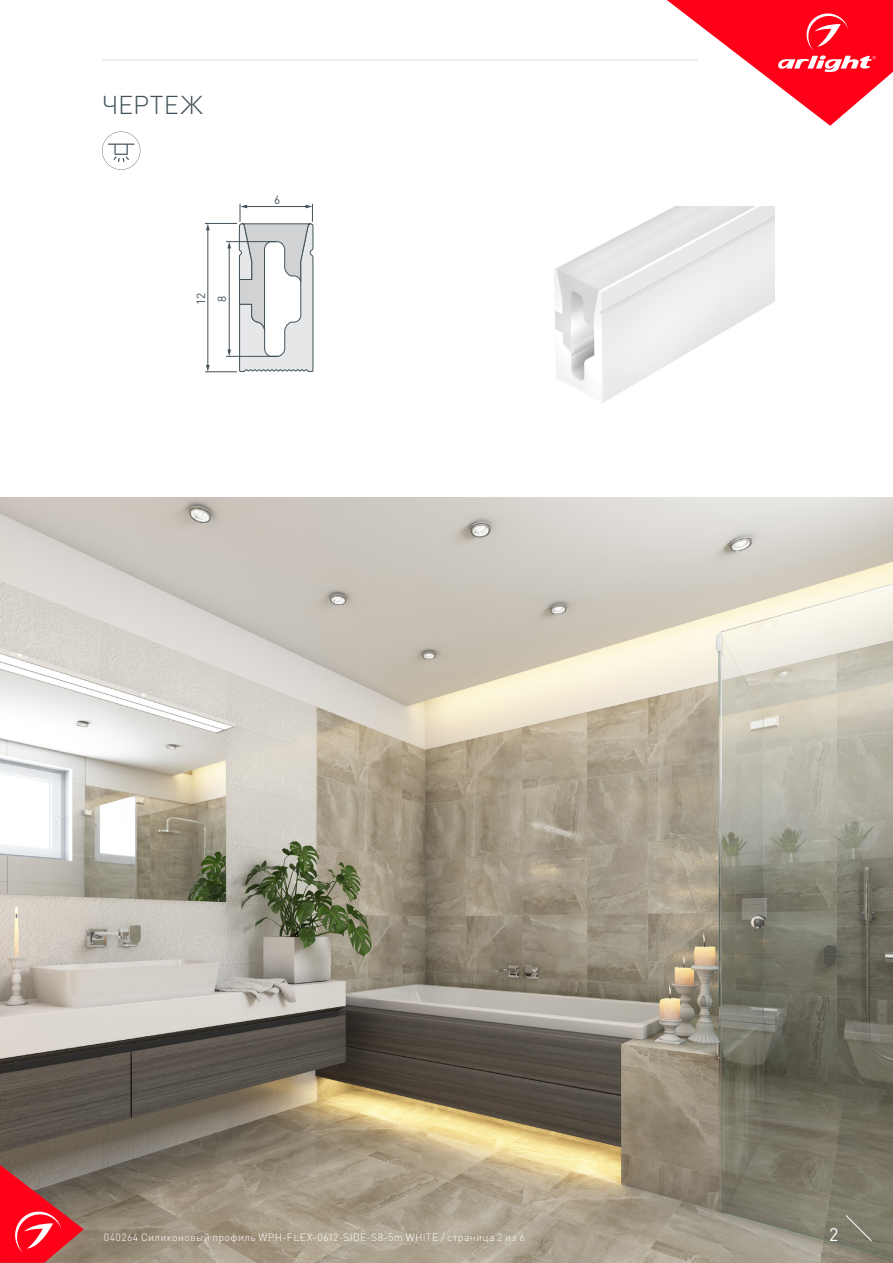
<style>
.page{position:relative;width:893px;height:1263px;background:#fff}
.page>*{position:absolute;margin:0;border:0;box-sizing:border-box;transform-origin:0 0}
.t1{font:300 25.5px "DIN Pro";letter-spacing:.01em;color:#425159}
.t2{font:18px "DIN Pro";color:#fff}
.t3{font:11.85px/21px "DIN Pro";color:#425159}
.t4{font:300 10.5px "DIN Pro";letter-spacing:.035em;color:#fff}
</style>
<div class="page">
<img style="left:0;top:497px;width:893px;height:766px">
<svg style="left:0;top:1165px;width:84px;height:98px;background:#c93b43"></svg>
<svg style="left:845px;top:1215px;width:27px;height:26px"></svg>
<svg style="left:667px;top:0;width:226px;height:126px"></svg>
<hr style="left:102px;top:60px;width:595px;height:1px;background:#dcdddf">
<svg style="left:102px;top:132px;width:38px;height:38px"></svg>
<svg style="left:205px;top:203px;width:108px;height:170px"></svg>
<svg style="left:238px;top:204px;width:76px;height:168px"></svg>
<hr style="left:205px;top:371px;width:32px;height:1px;background:#425159">
<hr style="left:205px;top:223px;width:32px;height:1px;background:#425159">
<hr style="left:208px;top:229px;width:1px;height:137px;background:#425159">
<svg style="left:206px;top:365px;width:4px;height:7px"></svg>
<svg style="left:206px;top:224px;width:4px;height:6px"></svg>
<hr style="left:226px;top:241px;width:50px;height:1px;background:#425159">
<hr style="left:226px;top:356px;width:52px;height:1px;background:#425159">
<hr style="left:229px;top:247px;width:1px;height:104px;background:#425159">
<svg style="left:227px;top:349px;width:4px;height:7px"></svg>
<svg style="left:227px;top:242px;width:4px;height:6px"></svg>
<img style="left:554px;top:207px;width:221px;height:196px">
<p class="t1" style="left:102px;top:87px;width:102px">ЧЕРТЕЖ</p>
<p class="t3" style="left:190px;top:305px;width:14px;rotate:-90deg">12<br>8</p>
<p class="t3" style="left:274px;top:189px;width:8px">6</p>
<p class="t4" style="left:104px;top:1230px;width:423px">040264 Силиконовый профиль WPH-FLEX-0612-SIDE-S8-5m WHITE / страница 2 из 6</p>
<p class="t2" style="left:829px;top:1222px;width:11px">2</p>
</div>
